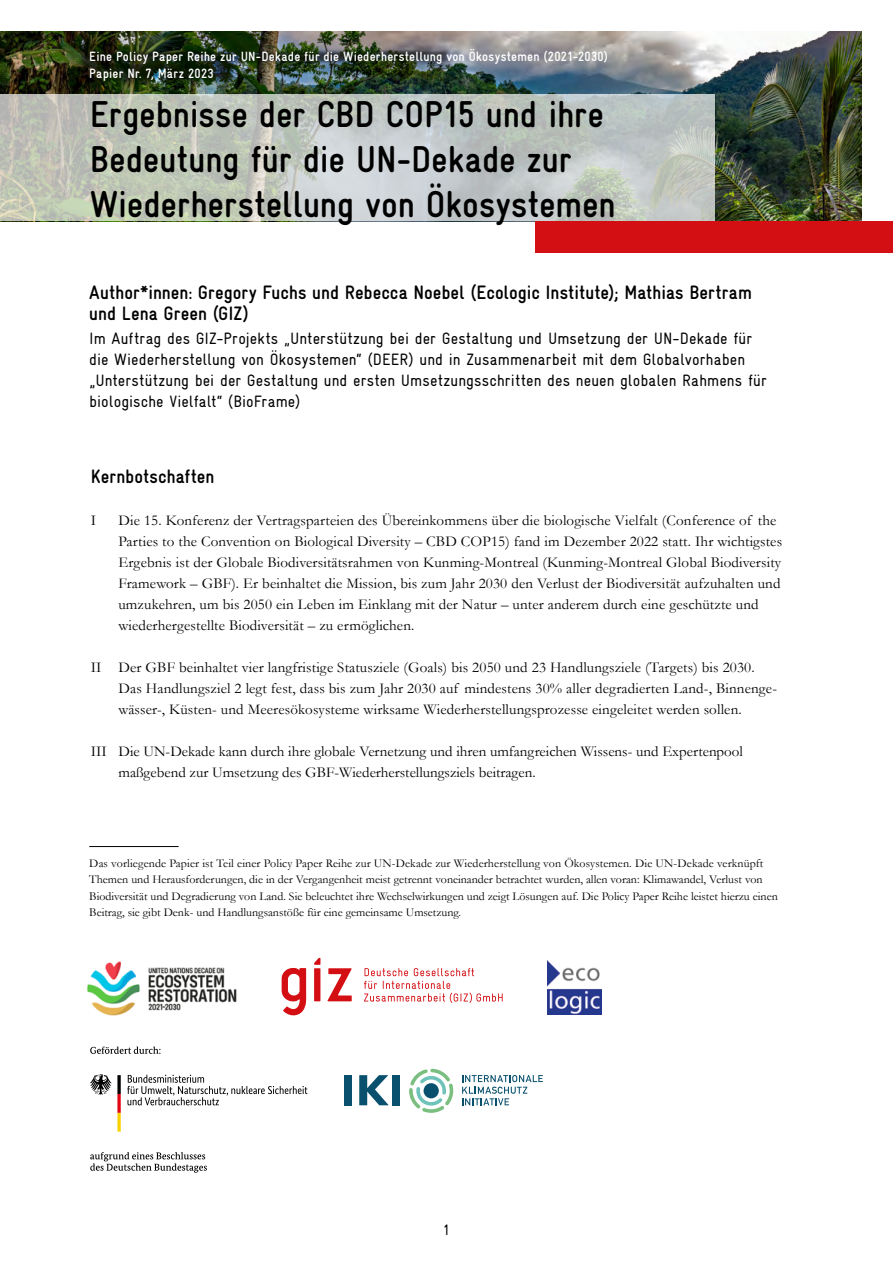
<style>
.page{position:relative;width:893px;height:1263px;background:#fff}
.page>*{position:absolute;margin:0;border:0;box-sizing:border-box;transform-origin:0 0}
.t1{font:700 37.5px/45px "Gravur Condensed";letter-spacing:-.005em;color:#000}
.t2{font:700 19.5px/21px "Gravur Condensed";color:#000}
.t3{font:16.5px/21px "Gravur Condensed";letter-spacing:.005em;color:#000}
.t4{font:15px/21px "Garamond";letter-spacing:.01em;color:#000}
.t5{font:15px "Gravur Condensed";color:#000}
.t6{font:700 13.5px/16.5px "Gravur Condensed";letter-spacing:.015em;color:#fff}
.t7{font:12px/16.5px "Garamond";color:#000}
</style>
<div class="page">
<img style="left:0;top:32px;width:861px;height:189px">
<hr style="left:89px;top:846px;width:90px;height:1px;background:#000">
<div style="left:344px;top:1075px;width:8px;height:30px;background:#09506f"></div>
<svg style="left:359px;top:1075px;width:30px;height:30px"></svg>
<div style="left:392px;top:1075px;width:8px;height:30px;background:#09506f"></div>
<svg style="left:409px;top:1069px;width:44px;height:44px"></svg>
<svg style="left:462px;top:1075px;width:81px;height:30px"></svg>
<svg style="left:90px;top:1046px;width:70px;height:8px"></svg>
<svg style="left:90px;top:1152px;width:117px;height:21px"></svg>
<svg style="left:90px;top:1074px;width:31px;height:57px"></svg>
<svg style="left:127px;top:1075px;width:180px;height:30px"></svg>
<img style="left:87px;top:961px;width:150px;height:55px">
<img style="left:548px;top:961px;width:53px;height:53px">
<svg style="left:282px;top:968px;width:24px;height:47px"></svg>
<svg style="left:328px;top:968px;width:24px;height:33px"></svg>
<svg style="left:314px;top:958px;width:6px;height:43px"></svg>
<svg style="left:364px;top:968px;width:139px;height:35px"></svg>
<div style="left:535px;top:221px;width:358px;height:32px;background:#d40f14"></div>
<svg style="left:0;top:95px;width:714px;height:126px;background:#c0c6c0"></svg>
<p class="t6" style="left:89px;top:48px;width:520px">Eine Policy Paper Reihe zur UN-Dekade für die Wiederherstellung von Ökosystemen (2021-2030)<br>Papier Nr. 7, März 2023</p>
<h1 class="t1" style="left:90px;top:92px;width:527px">Ergebnisse der CBD COP15 und ihre<br>Bedeutung für die UN-Dekade zur<br>Wiederherstellung von Ökosystemen</h1>
<h2 class="t2" style="left:89px;top:282px;width:664px">Author*innen: Gregory Fuchs und Rebecca Noebel (Ecologic Institute); Mathias Bertram und Lena Green (GIZ)</h2>
<p class="t3" style="left:89px;top:328px;width:679px">Im Auftrag des GIZ-Projekts „Unterstützung bei der Gestaltung und Umsetzung der UN-Dekade für die Wiederherstellung von Ökosystemen“ (DEER) und in Zusammenarbeit mit dem Globalvorhaben „Unterstützung bei der Gestaltung und ersten Umsetzungsschritten des neuen globalen Rahmens für biologische Vielfalt“ (BioFrame)</p>
<h2 class="t2" style="left:91px;top:465px;width:125px">Kernbotschaften</h2>
<p class="t4" style="left:91px;top:509px;width:7px">I</p>
<p class="t4" style="left:118px;top:509px;width:665px">Die 15. Konferenz der Vertragsparteien des Übereinkommens über die biologische Vielfalt (Conference of the Parties to the Convention on Biological Diversity – CBD COP15) fand im Dezember 2022 statt. Ihr wichtigstes Ergebnis ist der Globale Biodiversitätsrahmen von Kunming-Montreal (Kunming-Montreal Global Biodiversity Framework – GBF). Er beinhaltet die Mission, bis zum Jahr 2030 den Verlust der Biodiversität aufzuhalten und umzukehren, um bis 2050 ein Leben im Einklang mit der Natur – unter anderem durch eine geschützte und wiederhergestellte Biodiversität – zu ermöglichen.</p>
<p class="t4" style="left:118px;top:656px;width:660px;text-indent:-28px">II Der GBF beinhaltet vier langfristige Statusziele (Goals) bis 2050 und 23 Handlungsziele (Targets) bis 2030.<br>Das Handlungsziel 2 legt fest, dass bis zum Jahr 2030 auf mindestens 30% aller degradierten Land-, Binnenge&shy;wässer-, Küsten- und Meeresökosysteme wirksame Wiederherstellungsprozesse eingeleitet werden sollen.</p>
<p class="t4" style="left:118px;top:740px;width:626px;text-indent:-28px">III Die UN-Dekade kann durch ihre globale Vernetzung und ihren umfangreichen Wissens- und Expertenpool maßgebend zur Umsetzung des GBF-Wiederherstellungsziels beitragen.</p>
<p class="t7" style="left:89px;top:854px;width:690px">Das vorliegende Papier ist Teil einer Policy Paper Reihe zur UN-Dekade zur Wiederherstellung von Ökosystemen. Die UN-Dekade verknüpft Themen und Herausforderungen, die in der Vergangenheit meist getrennt voneinander betrachtet wurden, allen voran: Klimawandel, Verlust von Biodiversität und Degradierung von Land. Sie beleuchtet ihre Wechselwirkungen und zeigt Lösungen auf. Die Policy Paper Reihe leistet hierzu einen Beitrag, sie gibt Denk- und Handlungsanstöße für eine gemeinsame Umsetzung.</p>
<p class="t5" style="left:443px;top:1221px;width:9px">1</p>
</div>
